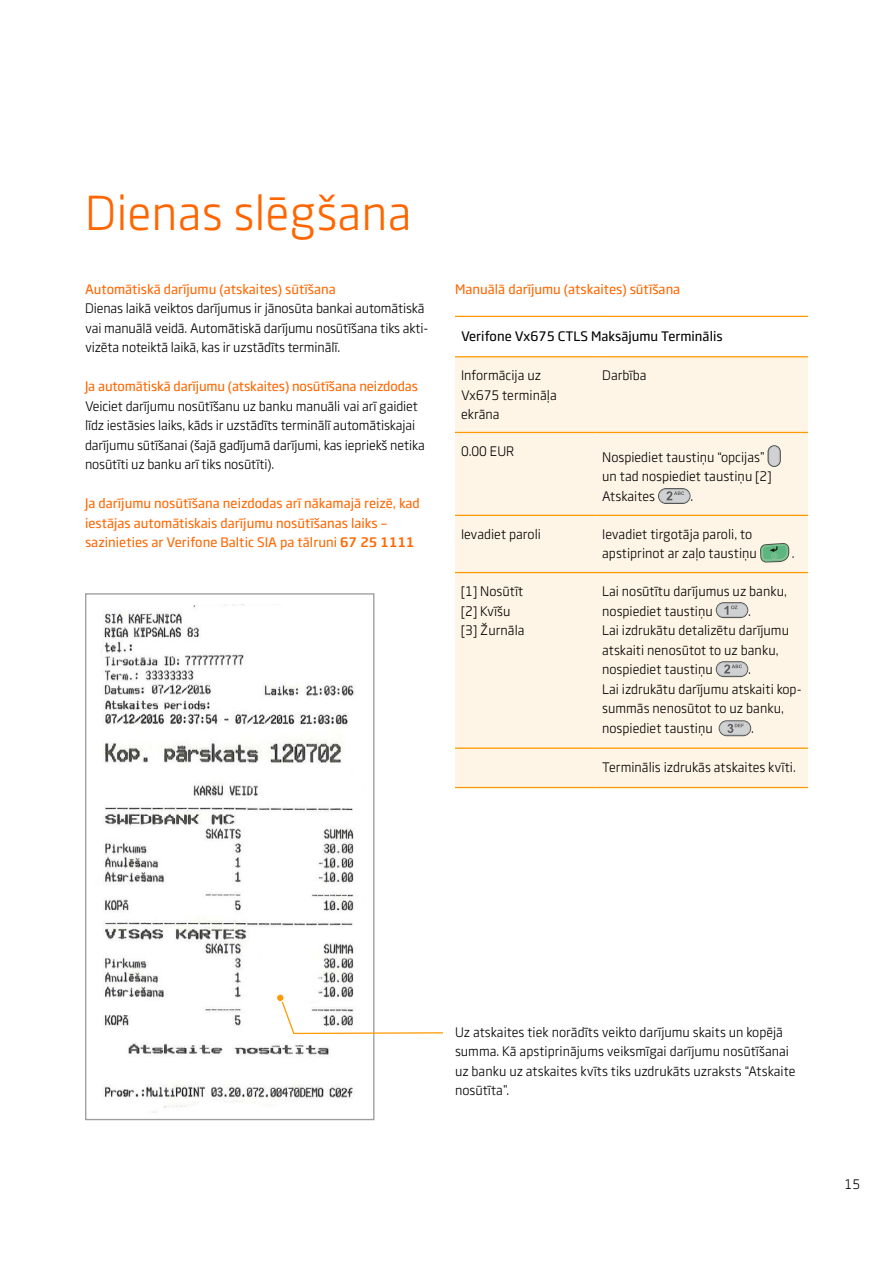
<style>
.page{position:relative;width:893px;height:1263px;background:#fff}
.page>*{position:absolute;margin:0;border:0;box-sizing:border-box;transform-origin:0 0}
.t1{font:48px "Swedbank Sans";color:#f60}
.t2{font:13.5px/19.5px "Swedbank Sans";color:#000}
.t3{font:500 13.5px/19.5px "Swedbank Sans";color:#f60}
.t4{font:500 13.5px "Swedbank Sans";color:#000}
.s1{font-weight:700}
</style>
<div class="page">
<img style="left:101px;top:604px;width:254px;height:509px">
<div style="left:85px;top:593px;width:289px;height:527px;border:1px solid #9c9d9f"></div>
<div style="left:455px;top:357px;width:353px;height:430px;background:#fff5e6"></div>
<hr style="left:455px;top:432px;width:141px;height:1px;background:#f90">
<hr style="left:596px;top:432px;width:212px;height:1px;background:#f90">
<hr style="left:455px;top:356px;width:141px;height:1px;background:#f90">
<hr style="left:596px;top:356px;width:212px;height:1px;background:#f90">
<hr style="left:455px;top:515px;width:141px;height:1px;background:#f90">
<hr style="left:596px;top:515px;width:212px;height:1px;background:#f90">
<hr style="left:455px;top:572px;width:141px;height:1px;background:#f90">
<hr style="left:596px;top:572px;width:212px;height:1px;background:#f90">
<hr style="left:455px;top:747px;width:141px;height:2px;background:#f90">
<hr style="left:596px;top:747px;width:212px;height:2px;background:#f90">
<hr style="left:455px;top:787px;width:141px;height:1px;background:#f90">
<hr style="left:596px;top:787px;width:212px;height:1px;background:#f90">
<hr style="left:455px;top:316px;width:141px;height:1px;background:#f90">
<hr style="left:596px;top:316px;width:212px;height:1px;background:#f90">
<svg style="left:768px;top:445px;width:13px;height:22px"></svg>
<svg style="left:769px;top:446px;width:11px;height:20px"></svg>
<div style="left:769px;top:447px;width:10px;height:18px;background:#c4c5c6;border-radius:5px"></div>
<div style="left:770px;top:447px;width:9px;height:18px;background:#d0d1d2;border-radius:5px"></div>
<svg style="left:658px;top:488px;width:32px;height:16px"></svg>
<div style="left:659px;top:489px;width:31px;height:14px;background:#a7a8a9;border-radius:7px"></div>
<svg style="left:659px;top:489px;width:30px;height:14px"></svg>
<div style="left:659px;top:490px;width:30px;height:12px;background:#c0c1c2;border-radius:6px"></div>
<div style="left:660px;top:490px;width:29px;height:12px;background:#d0d1d2;border-radius:6px"></div>
<svg style="left:666px;top:491px;width:18px;height:9px"></svg>
<svg style="left:760px;top:543px;width:30px;height:19px"></svg>
<svg style="left:716px;top:602px;width:32px;height:16px"></svg>
<svg style="left:717px;top:603px;width:30px;height:14px"></svg>
<svg style="left:717px;top:604px;width:30px;height:13px"></svg>
<div style="left:717px;top:604px;width:30px;height:12px;background:#c9cbcc;border-radius:6px"></div>
<div style="left:717px;top:604px;width:29px;height:12px;background:#d0d1d2;border-radius:6px"></div>
<svg style="left:724px;top:605px;width:13px;height:10px"></svg>
<svg style="left:716px;top:661px;width:32px;height:16px"></svg>
<svg style="left:717px;top:662px;width:30px;height:14px"></svg>
<svg style="left:717px;top:663px;width:30px;height:13px"></svg>
<div style="left:717px;top:663px;width:30px;height:12px;background:#c9cbcc;border-radius:6px"></div>
<div style="left:717px;top:663px;width:29px;height:12px;background:#d0d1d2;border-radius:6px"></div>
<svg style="left:724px;top:664px;width:18px;height:9px"></svg>
<svg style="left:719px;top:720px;width:32px;height:16px"></svg>
<svg style="left:720px;top:721px;width:30px;height:14px"></svg>
<svg style="left:720px;top:722px;width:30px;height:13px"></svg>
<div style="left:720px;top:722px;width:30px;height:12px;background:#c4c5c6;border-radius:6px"></div>
<div style="left:720px;top:722px;width:29px;height:12px;background:#d0d1d2;border-radius:6px"></div>
<svg style="left:727px;top:724px;width:17px;height:9px"></svg>
<svg style="left:279px;top:996px;width:164px;height:39px"></svg>
<div style="left:276px;top:994px;width:8px;height:8px;background:#f90;border-radius:50%"></div>
<div style="left:276px;top:993px;width:9px;height:9px;border:1px solid #fff;border-radius:50%"></div>
<h1 class="t1" style="left:85px;top:184px;width:328px">Dienas slēgšana</h1>
<p class="t3" style="left:85px;top:279px;width:252px">Automātiskā darījumu (atskaites) sūtīšana</p>
<p class="t2" style="left:85px;top:298px;width:345px">Dienas laikā veiktos darījumus ir jānosūta bankai automātiskā vai manuālā veidā. Automātiskā darījumu nosūtīšana tiks akti&shy;vizēta noteiktā laikā, kas ir uzstādīts terminālī.</p>
<p class="t3" style="left:85px;top:376px;width:335px">Ja automātiskā darījumu (atskaites) nosūtīšana neizdodas</p>
<p class="t2" style="left:85px;top:396px;width:341px">Veiciet darījumu nosūtīšanu uz banku manuāli vai arī gaidiet līdz iestāsies laiks, kāds ir uzstādīts terminālī automātiskajai darījumu sūtīšanai (šajā gadījumā darījumi, kas iepriekš netika nosūtīti uz banku arī tiks nosūtīti).</p>
<p class="t3" style="left:85px;top:493px;width:336px">Ja darījumu nosūtīšana neizdodas arī nākamajā reizē, kad iestājas automātiskais darījumu nosūtīšanas laiks – sazinieties ar Verifone Baltic SIA pa tālruni <span class="s1">67 25 1111</span></p>
<p class="t3" style="left:455px;top:279px;width:227px">Manuālā darījumu (atskaites) sūtīšana</p>
<p class="t4" style="left:461px;top:328px;width:263px">Verifone Vx675 CTLS Maksājumu Terminālis</p>
<p class="t2" style="left:461px;top:366px;width:97px">Informācija uz<br>Vx675 termināļa ekrāna</p>
<p class="t2" style="left:602px;top:366px;width:46px">Darbība</p>
<p class="t2" style="left:461px;top:441px;width:55px">0.00 EUR</p>
<p class="t2" style="left:602px;top:447px;width:171px">Nospiediet taustiņu “opcijas” un tad nospiediet taustiņu [2]<br>Atskaites</p>
<p class="t2" style="left:690px;top:486px;width:4px">.</p>
<p class="t2" style="left:461px;top:524px;width:81px">Ievadiet paroli</p>
<p class="t2" style="left:602px;top:524px;width:156px">Ievadiet tirgotāja paroli, to apstiprinot ar zaļo taustiņu</p>
<p class="t2" style="left:792px;top:544px;width:4px">.</p>
<p class="t2" style="left:461px;top:581px;width:65px">[1] Nosūtīt [2] Kvīšu [3] Žurnāla</p>
<p class="t2" style="left:602px;top:581px;width:186px">Lai nosūtītu darījumus uz banku, nospiediet taustiņu</p>
<p class="t2" style="left:602px;top:601px;width:188px;text-indent:146px">.<br>Lai izdrukātu detalizētu darījumu atskaiti nenosūtot to uz banku, nospiediet taustiņu</p>
<p class="t2" style="left:602px;top:659px;width:201px;text-indent:146px">.<br>Lai izdrukātu darījumu atskaiti kop&shy;summās nenosūtot to uz banku, nospiediet taustiņu</p>
<p class="t2" style="left:751px;top:718px;width:4px">.</p>
<p class="t2" style="left:602px;top:757px;width:195px">Terminālis izdrukās atskaites kvīti.</p>
<p class="t2" style="left:455px;top:1022px;width:342px">Uz atskaites tiek norādīts veikto darījumu skaits un kopējā summa. Kā apstiprinājums veiksmīgai darījumu nosūtīšanai uz banku uz atskaites kvīts tiks uzdrukāts uzraksts “Atskaite nosūtīta”.</p>
<p class="t2" style="left:845px;top:1174px;width:17px">15</p>
</div>
